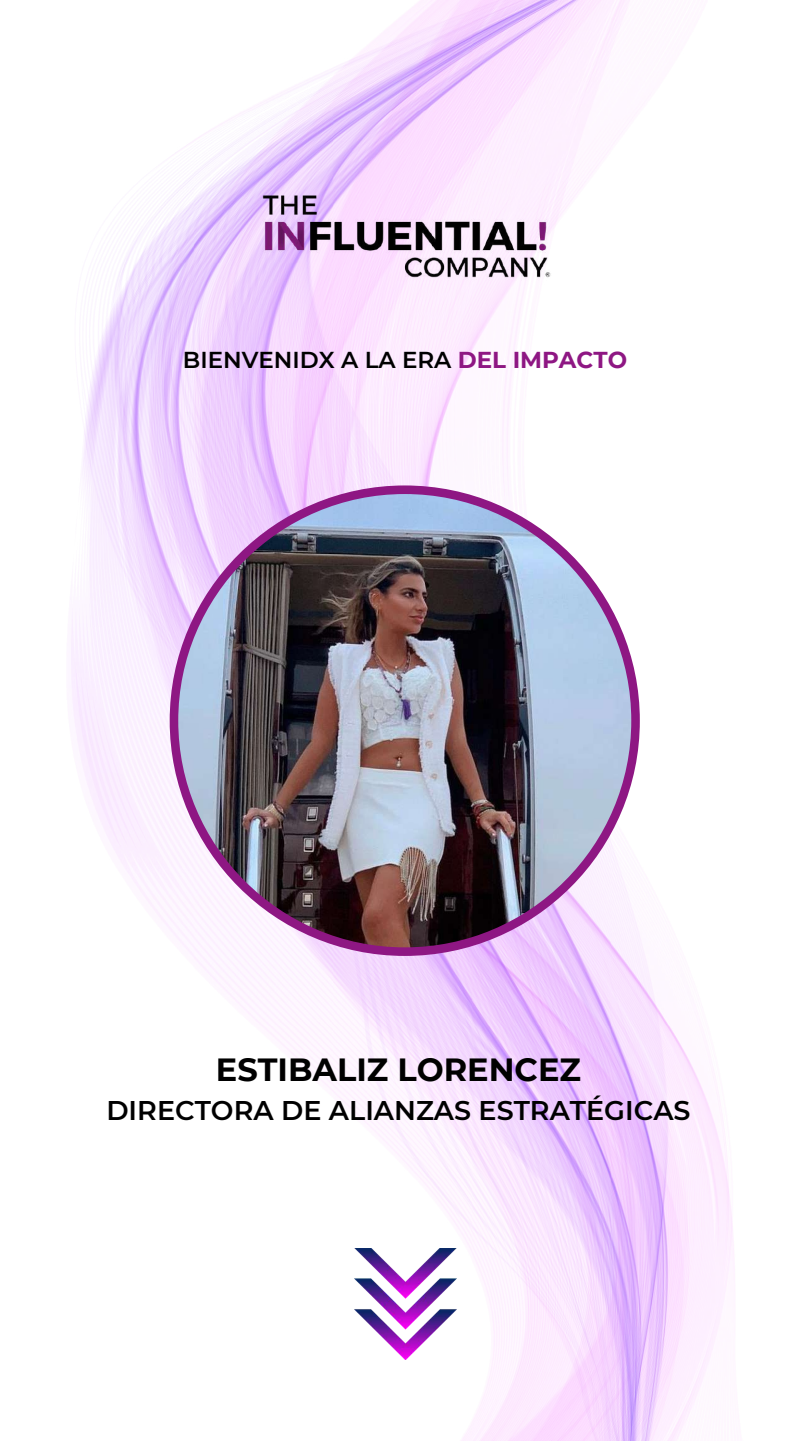
<style>
.page{position:relative;width:810px;height:1441px;background:#fff}
.page>*{position:absolute;margin:0;border:0;box-sizing:border-box;transform-origin:0 0}
.t1{font:700 32px "Montserrat";color:#000}
.t2{font:600 27px "Montserrat";color:#000}
.t3{font:600 23px "Montserrat";color:#000}
.s1{font-weight:700;color:#8e1783}
</style>
<div class="page">
<img style="left:71px;top:0;width:664px;height:1440px">
<img style="left:244px;top:146px;width:322px;height:181px">
<img style="left:170px;top:485px;width:470px;height:470px">
<img style="left:354px;top:1247px;width:102px;height:112px">
<p class="t3" style="left:183px;top:345px;width:446px">BIENVENIDX A LA ERA <span class="s1">DEL IMPACTO</span></p>
<p class="t1" style="left:216px;top:1050px;width:367px">ESTIBALIZ LORENCEZ</p>
<p class="t2" style="left:106px;top:1094px;width:586px">DIRECTORA DE ALIANZAS ESTRATÉGICAS</p>
</div>
